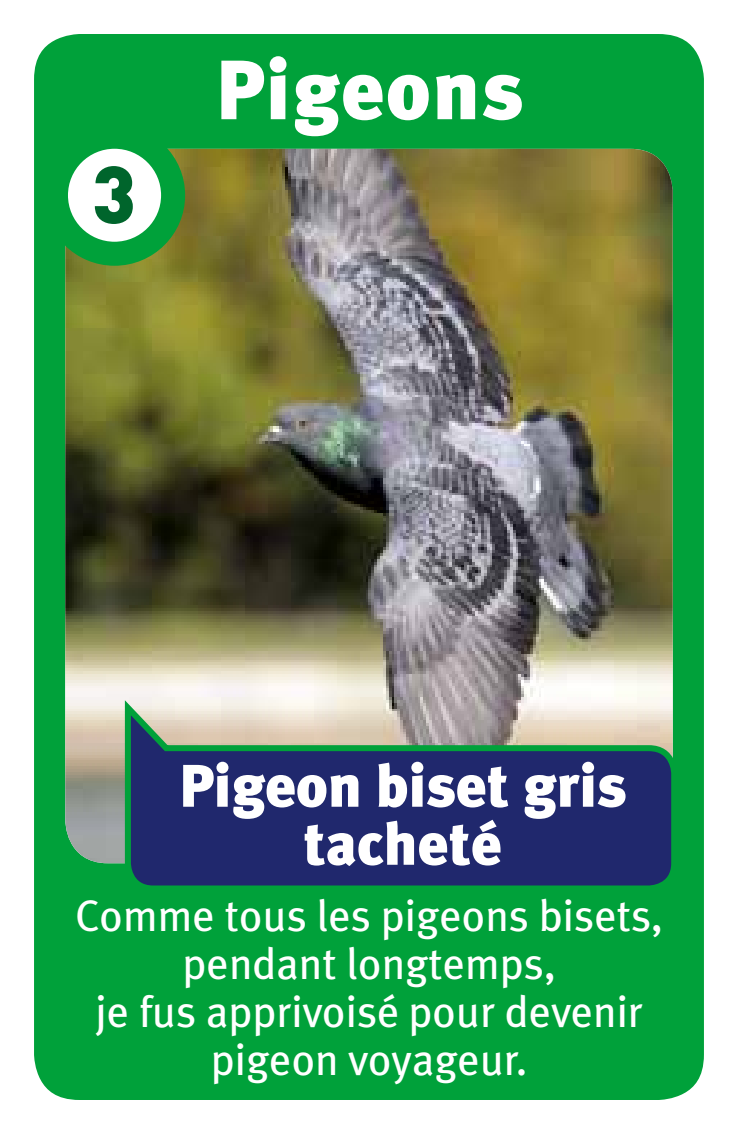
<style>
.page{position:relative;width:738px;height:1134px;background:#fff}
.page>*{position:absolute;margin:0;border:0;box-sizing:border-box;transform-origin:0 0}
.t1{font:900 84px "Meta Plus";letter-spacing:.02em;color:#fff}
.t2{font:900 80px "DIN";color:#00652c}
.t3{font:900 60px/58px "Meta Plus";color:#fff;text-align:center}
.t4{font:44px/48px "Meta Plus";color:#fff;text-align:center}
</style>
<div class="page">
<div style="left:17px;top:17px;width:703px;height:1100px;background:#00a13a;border-radius:62px"></div>
<div style="left:0;top:0;width:737px;height:1134px;border:34px solid #fff;border-radius:62px"></div>
<img style="left:65px;top:149px;width:607px;height:714px">
<svg style="left:122px;top:693px;width:551px;height:193px;background:#4f5a81"></svg>
<svg style="left:56px;top:137px;width:117px;height:117px;fill:#fff"></svg>
<div style="left:44px;top:125px;width:141px;height:141px;border:24px solid #00a13a;border-radius:50%"></div>
<h2 class="t2" style="left:91px;top:141px;width:46px">3</h2>
<h1 class="t1" style="left:214px;top:41px;width:310px">Pigeons</h1>
<h3 class="t3" style="left:178px;top:757px;width:449px">Pigeon biset gris tacheté</h3>
<p class="t4" style="left:75px;top:891px;width:588px">Comme tous les pigeons bisets, pendant longtemps,<br>je fus apprivoisé pour devenir pigeon voyageur.</p>
</div>
